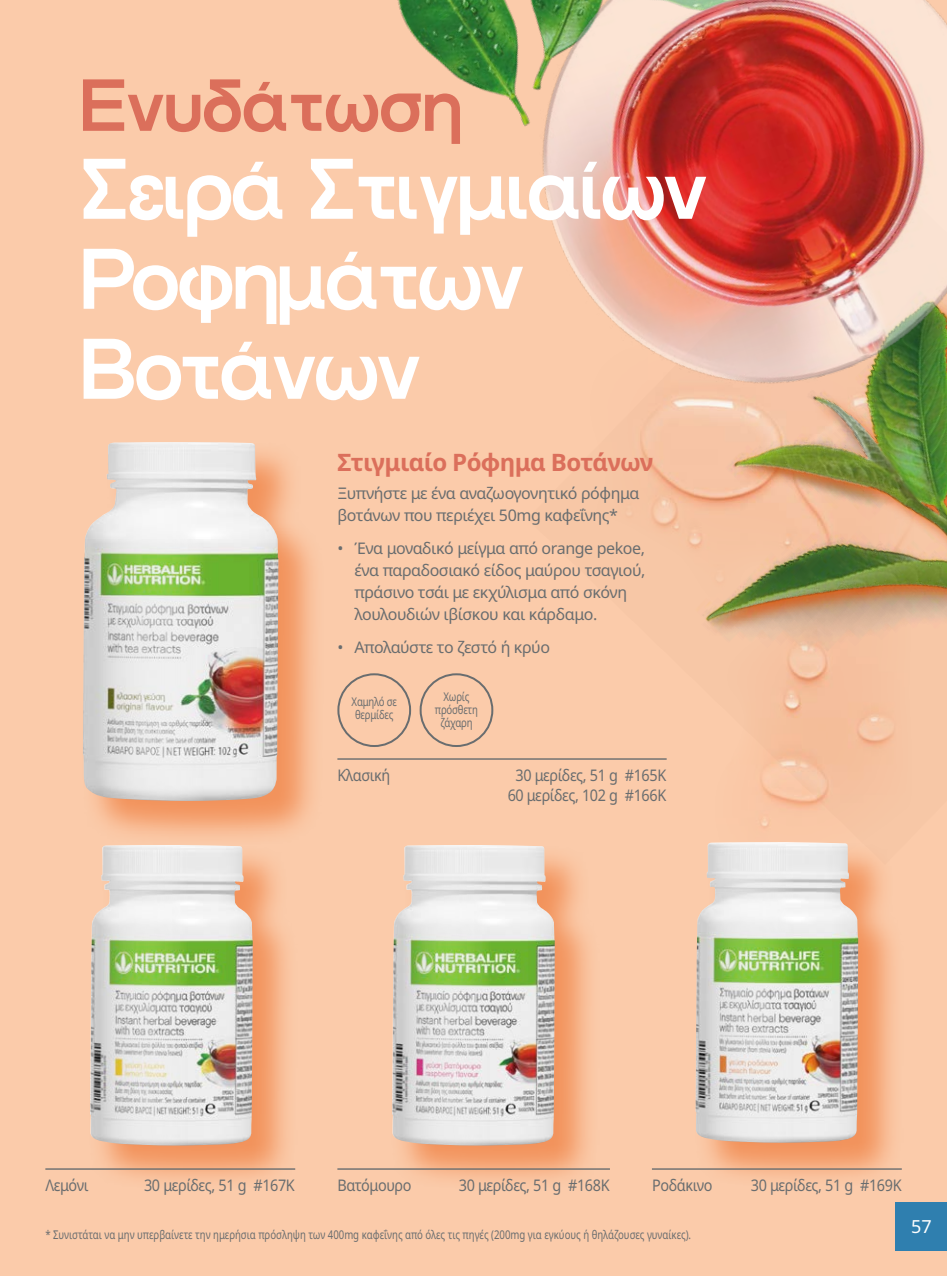
<style>
.page{position:relative;width:947px;height:1276px;background:#fbcbaa}
.page>*{position:absolute;margin:0;border:0;box-sizing:border-box;transform-origin:0 0}
.t1{font:700 84px/90px "Herbalife Natural";letter-spacing:-.02em;color:#fff}
.t2{font:700 72px "Herbalife Natural";color:#db6f5b}
.t3{font:700 24px "Noto Sans";letter-spacing:-.025em;color:#db6f5b}
.t4{font:18px "Noto Sans";color:#fff}
.t5{font:16px/22px "Noto Sans";letter-spacing:-.025em;color:#696d6f}
.t6{font:16px/20px "Noto Sans";letter-spacing:-.025em;color:#696d6f;text-align:center;scale:.9 1}
.t7{font:12px/13px "Noto Sans";letter-spacing:-.005em;color:#696d6f;scale:.8 1}
</style>
<div class="page">
<img style="left:619px;top:499px;width:328px;height:330px">
<img style="left:397px;top:0;width:34px;height:55px">
<img style="left:431px;top:0;width:516px;height:499px">
<div style="left:82px;top:441px;width:242px;height:406px;background:#ed6e28;opacity:.6"></div>
<img style="left:83px;top:442px;width:195px;height:359px">
<svg style="left:100px;top:442px;width:106px;height:359px;background:#d9ded1"></svg>
<div style="left:391px;top:844px;width:209px;height:347px;background:#ed6e28;opacity:.6"></div>
<img style="left:392px;top:845px;width:163px;height:300px">
<svg style="left:402px;top:845px;width:89px;height:301px;background:#d5dacc"></svg>
<div style="left:694px;top:841px;width:210px;height:347px;background:#ed6e28;opacity:.6"></div>
<img style="left:695px;top:842px;width:163px;height:300px">
<svg style="left:706px;top:842px;width:88px;height:301px;background:#d6dbcc"></svg>
<div style="left:337px;top:673px;width:74px;height:74px;border:2px solid #696d6f;border-radius:50%"></div>
<div style="left:420px;top:673px;width:73px;height:74px;border:2px solid #696d6f;border-radius:50%"></div>
<div style="left:89px;top:844px;width:209px;height:347px;background:#ed6e28;opacity:.6"></div>
<img style="left:90px;top:845px;width:163px;height:300px">
<svg style="left:100px;top:845px;width:89px;height:301px;background:#d6dbcc"></svg>
<hr style="left:45px;top:1168px;width:250px;height:1px;background:#696d6f">
<hr style="left:337px;top:1168px;width:273px;height:1px;background:#696d6f">
<hr style="left:652px;top:1168px;width:250px;height:1px;background:#696d6f">
<hr style="left:337px;top:758px;width:330px;height:1px;background:#696d6f">
<div style="left:896px;top:1202px;width:51px;height:48px;background:#2f7faf"></div>
<h2 class="t2" style="left:79px;top:64px;width:385px">Ενυδάτωση</h2>
<h1 class="t1" style="left:79px;top:146px;width:630px">Σειρά Στιγμιαίων<br>Ροφημάτων<br>Βοτάνων</h1>
<h3 class="t3" style="left:337px;top:448px;width:317px">Στιγμιαίο Ρόφημα Βοτάνων</h3>
<p class="t5" style="left:337px;top:482px;width:303px">Ξυπνήστε με ένα αναζωογονητικό ρόφημα βοτάνων που περιέχει 50mg καφεΐνης*</p>
<p class="t5" style="left:354px;top:537px;width:293px;text-indent:-17px">• Ένα μοναδικό μείγμα από orange pekoe, ένα παραδοσιακό είδος μαύρου τσαγιού, πράσινο τσάι με εκχύλισμα από σκόνη λουλουδιών ιβίσκου και κάρδαμο.</p>
<p class="t5" style="left:337px;top:637px;width:214px">• Απολαύστε το ζεστό ή κρύο</p>
<p class="t7" style="left:352px;top:695px;width:58px">Χαμηλό σε θερμίδες</p>
<p class="t7" style="left:435px;top:690px;width:55px;text-align:center">Χωρίς πρόσθετη ζάχαρη</p>
<p class="t6" style="left:337px;top:765px;width:60px">Κλασική</p>
<p class="t6" style="left:508px;top:765px;width:178px">30 μερίδες, 51 g #165K<br>60 μερίδες, 102 g #166K</p>
<p class="t6" style="left:45px;top:1175px;width:49px">Λεμόνι</p>
<p class="t6" style="left:144px;top:1175px;width:169px">30 μερίδες, 51 g #167K</p>
<p class="t6" style="left:337px;top:1175px;width:84px">Βατόμουρο</p>
<p class="t6" style="left:459px;top:1175px;width:169px">30 μερίδες, 51 g #168K</p>
<p class="t6" style="left:652px;top:1175px;width:69px">Ροδάκινο</p>
<p class="t6" style="left:751px;top:1175px;width:169px">30 μερίδες, 51 g #169K</p>
<p class="t7" style="left:45px;top:1228px;width:809px">* Συνιστάται να μην υπερβαίνετε την ημερήσια πρόσληψη των 400mg καφεΐνης από όλες τις πηγές (200mg για εγκύους ή θηλάζουσες γυναίκες).</p>
<p class="t4" style="left:911px;top:1216px;width:22px">57</p>
</div>
